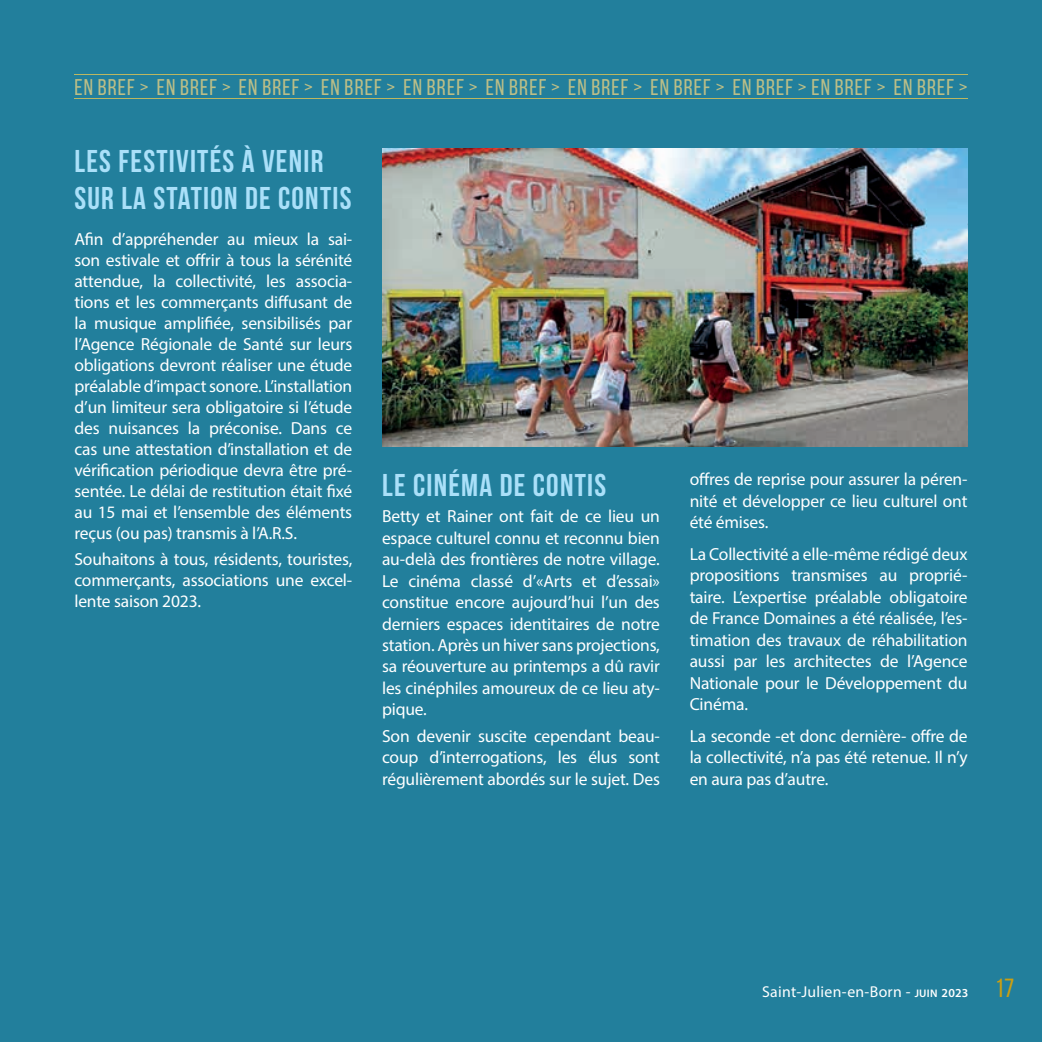
<style>
.page{position:relative;width:1042px;height:1042px;background:#227f9c}
.page>*{position:absolute;margin:0;border:0;box-sizing:border-box;transform-origin:0 0}
.t1{font:700 31.5px/36.8px "Bebas Neue";letter-spacing:.04em;color:#aae0f9}
.t2{font:22.75px "Bebas Neue";letter-spacing:.05em;color:#bbbe87}
.t3{font:17.5px/21.5px "Myriad Pro";letter-spacing:-.01em;color:#fff;text-align:justify}
.t4{font:15.75px "Myriad Pro";letter-spacing:.02em;color:#fff}
.s1{font-weight:600;font-size:11.03px}
.s2{font-weight:600;font-size:12.25px}
.s3{font-family:"Bebas Neue";font-size:26.25px;color:#ca9f12}
</style>
<div class="page">
<hr style="left:74px;top:74px;width:893px;height:1px;background:#bcb761">
<hr style="left:74px;top:98px;width:893px;height:1px;background:#bcb761">
<img style="left:382px;top:149px;width:585px;height:298px">
<h2 class="t2" style="left:74px;top:75px;width:895px">EN BREF &gt; EN BREF &gt; EN BREF &gt; EN BREF &gt; EN BREF &gt; EN BREF &gt; EN BREF &gt; EN BREF &gt; EN BREF &gt; EN BREF &gt; EN BREF &gt;</h2>
<h1 class="t1" style="left:74px;top:143px;width:279px">LES FESTIVITÉS À VENIR<br>SUR LA STATION DE CONTIS</h1>
<p class="t3" style="left:74px;top:228px;width:279px;line-height:21px">Afin d’appréhender au mieux la sai&shy;son estivale et offrir à tous la sérénité attendue, la collectivité, les associa&shy;tions et les commerçants diffusant de la musique amplifiée, sensibilisés par l’Agence Régionale de Santé sur leurs obligations devront réaliser une étude préalable d’impact sonore. L’installation d’un limiteur sera obligatoire si l’étude des nuisances la préconise. Dans ce cas une attestation d’installation et de vérification périodique devra être pré&shy;sentée. Le délai de restitution était fixé au 15 mai et l’ensemble des éléments reçus (ou pas) transmis à l’A.R.S.</p>
<p class="t3" style="left:74px;top:548px;width:279px;line-height:21px">Souhaitons à tous, résidents, touristes, commerçants, associations une excel&shy;lente saison 2023.</p>
<h1 class="t1" style="left:382px;top:466px;width:226px">LE CINÉMA DE CONTIS</h1>
<p class="t3" style="left:382px;top:505px;width:279px">Betty et Rainer ont fait de ce lieu un espace culturel connu et reconnu bien au-delà des frontières de notre village.<br>Le cinéma classé d’«Arts et d’essai» constitue encore aujourd’hui l’un des derniers espaces identitaires de notre station. Après un hiver sans projections, sa réouverture au printemps a dû ravir les cinéphiles amoureux de ce lieu aty&shy;pique.</p>
<p class="t3" style="left:382px;top:725px;width:279px">Son devenir suscite cependant beau&shy;coup d’interrogations, les élus sont régulièrement abordés sur le sujet. Des</p>
<p class="t3" style="left:690px;top:468px;width:279px">offres de reprise pour assurer la péren&shy;nité et développer ce lieu culturel ont été émises.</p>
<p class="t3" style="left:690px;top:543px;width:279px">La Collectivité a elle-même rédigé deux propositions transmises au proprié&shy;taire. L’expertise préalable obligatoire de France Domaines a été réalisée, l’es&shy;timation des travaux de réhabilitation aussi par les architectes de l’Agence Nationale pour le Développement du Cinéma.</p>
<p class="t3" style="left:690px;top:725px;width:279px">La seconde -et donc dernière- offre de la collectivité, n’a pas été retenue. Il n’y en aura pas d’autre.</p>
<p class="t4" style="left:762px;top:982px;width:254px">Saint-Julien-en-Born - <span class="s1">juin</span> <span class="s2">2023</span> <span class="s3">17</span></p>
</div>
